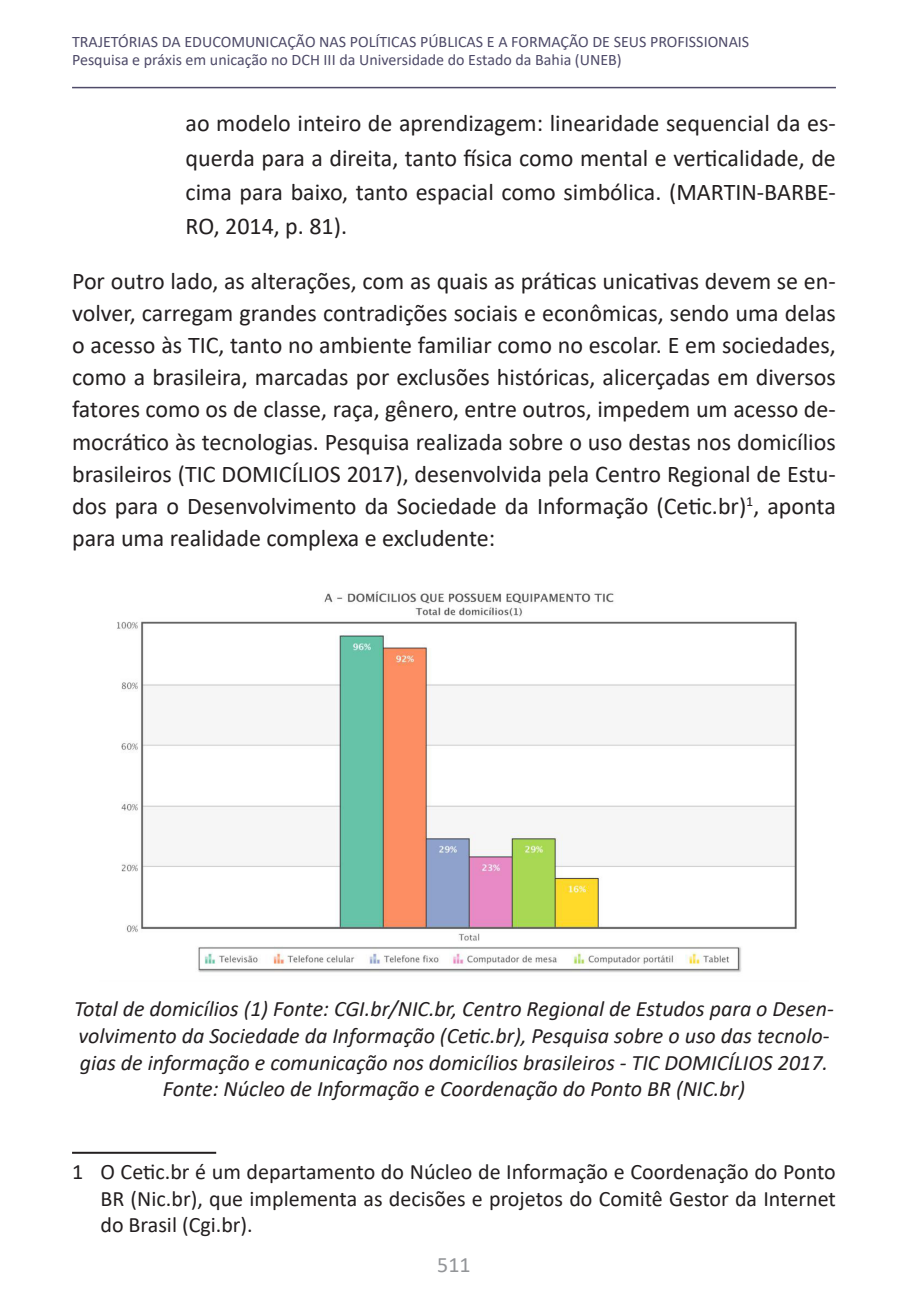
<style>
.page{position:relative;width:908px;height:1304px;background:#fff}
.page>*{position:absolute;margin:0;border:0;box-sizing:border-box;transform-origin:0 0}
.recuado{font:24px/32.2px "Calibri";color:#231f20;text-align:justify}
.legenda_de_figura{font:italic 22px/26.6px "Calibri";color:#231f20;text-align:center}
.nota_de_rodapé{font:22px/26.4px "Calibri";color:#231f20;text-align:justify}
.t1{font:22px "Calibri";color:#939598}
.t2{font:16px/18px "Calibri";color:#4f4b69}
</style>
<div class="page">
<hr style="left:72px;top:87px;width:763px;height:1px;background:#4f4b69">
<hr style="left:72px;top:1152px;width:144px;height:2px;background:#231f20">
<img style="left:117px;top:591px;width:680px;height:382px">
<p class="t2" style="left:72px;top:32px;width:678px">TRAJETÓRIAS DA EDUCOMUNICAÇÃO NAS POLÍTICAS PÚBLICAS E A FORMAÇÃO DE SEUS PROFISSIONAIS<br>Pesquisa e práxis em unicação no DCH III da Universidade do Estado da Bahia (UNEB)</p>
<p class="recuado" style="left:185px;top:106px;width:651px;line-height:34.2px">ao modelo inteiro de aprendizagem: linearidade sequencial da es&shy;querda para a direita, tanto física como mental e verticalidade, de cima para baixo, tanto espacial como simbólica. (MARTIN-BARBE-RO, 2014, p. 81).</p>
<p class="recuado" style="left:72px;top:264px;width:765px">Por outro lado, as alterações, com as quais as práticas unicativas devem se en&shy;volver, carregam grandes contradições sociais e econômicas, sendo uma delas o acesso às TIC, tanto no ambiente familiar como no escolar. E em sociedades, como a brasileira, marcadas por exclusões históricas, alicerçadas em diversos fatores como os de classe, raça, gênero, entre outros, impedem um acesso de&shy;mocrático às tecnologias. Pesquisa realizada sobre o uso destas nos domicílios brasileiros (TIC DOMICÍLIOS 2017), desenvolvida pela Centro Regional de Estu&shy;dos para o Desenvolvimento da Sociedade da Informação (Cetic.br)<sup>1</sup>, aponta para uma realidade complexa e excludente:</p>
<p class="legenda_de_figura" style="left:74px;top:995px;width:760px">Total de domicílios (1) Fonte: CGI.br/NIC.br, Centro Regional de Estudos para o Desen&shy;volvimento da Sociedade da Informação (Cetic.br), Pesquisa sobre o uso das tecnolo&shy;gias de informação e comunicação nos domicílios brasileiros - TIC DOMICÍLIOS 2017.<br>Fonte: Núcleo de Informação e Coordenação do Ponto BR (NIC.br)</p>
<p class="nota_de_rodapé" style="left:100px;top:1158px;width:736px;text-indent:-28px">1 O Cetic.br é um departamento do Núcleo de Informação e Coordenação do Ponto BR (Nic.br), que implementa as decisões e projetos do Comitê Gestor da Internet do Brasil (Cgi.br).</p>
<p class="t1" style="left:437px;top:1249px;width:35px">511</p>
</div>
